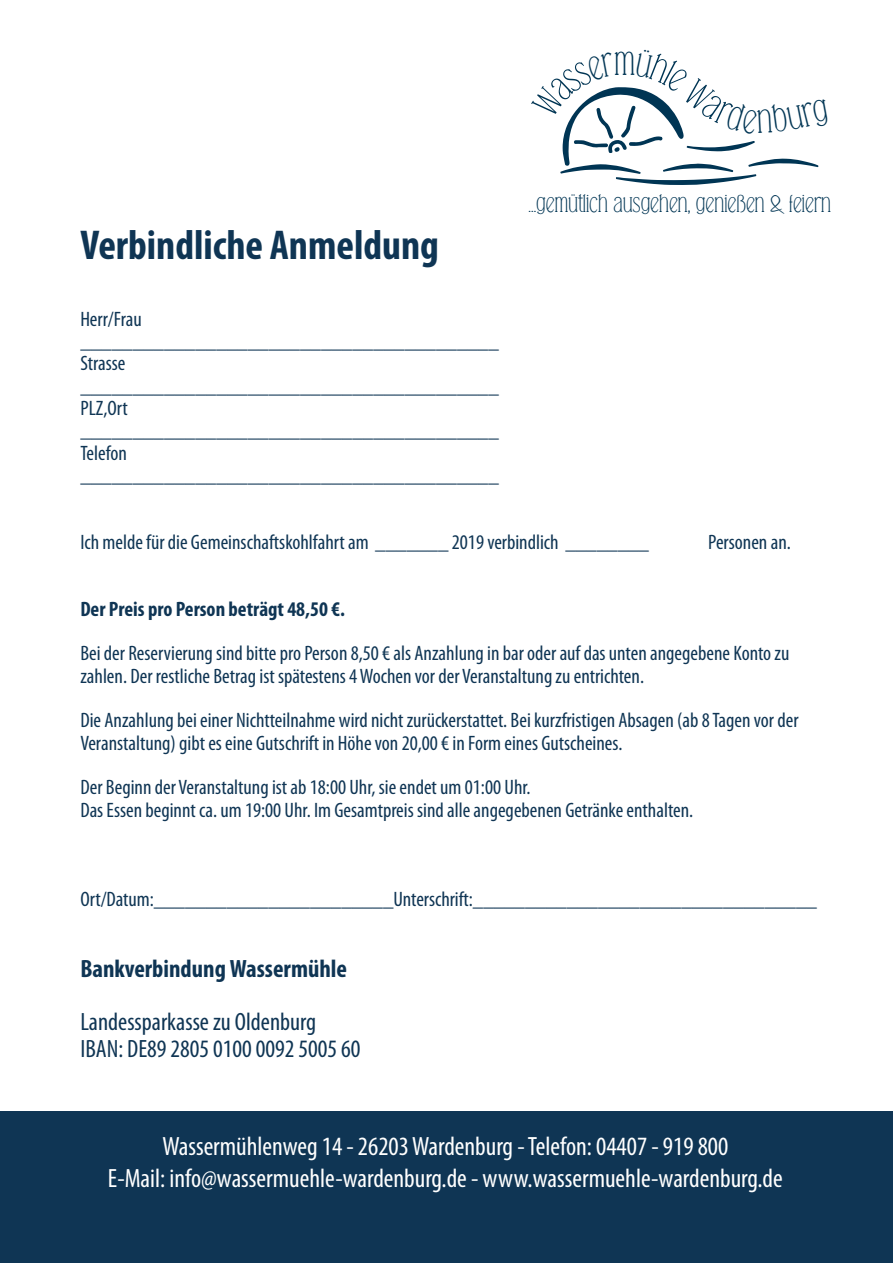
<style>
.page{position:relative;width:893px;height:1263px;background:#fff}
.page>*{position:absolute;margin:0;border:0;box-sizing:border-box;transform-origin:0 0}
.t1{font:700 condensed 41.85px "Myriad Pro";color:#0f3554}
.t2{font:39.15px "Falkin Serif PERSONAL";color:#003554}
.t3{font:condensed 26.55px "Myriad Pro";color:#fff}
.t4{font:25.5px "Falkin Serif PERSONAL";color:#003554}
.t5{font:condensed 25.05px "Myriad Pro";color:#0f3554}
.t6{font:700 condensed 25.05px "Myriad Pro";color:#0f3554}
.t7{font:condensed 20.85px/22.4px "Myriad Pro";color:#0f3554}
.t8{font:700 condensed 20.85px "Myriad Pro";color:#0f3554}
.s1{font-family:"Sweetly Broken";font-size:36.9px}
</style>
<div class="page">
<div style="left:0;top:1112px;width:893px;height:151px;background:#0f3554"></div>
<svg style="left:560px;top:87px;width:259px;height:98px"></svg>
<p class="t2" style="left:614px;top:43px;width:22px">m</p>
<p class="t1" style="left:80px;top:219px;width:360px">Verbindliche Anmeldung</p>
<p class="t7" style="left:80px;top:307px;width:63px">Herr/Frau</p>
<p class="t7" style="left:80px;top:330px;width:420px">________________________________________</p>
<p class="t7" style="left:80px;top:352px;width:47px">Strasse</p>
<p class="t7" style="left:80px;top:374px;width:420px">________________________________________</p>
<p class="t7" style="left:80px;top:397px;width:49px">PLZ,Ort</p>
<p class="t7" style="left:80px;top:419px;width:420px">________________________________________</p>
<p class="t7" style="left:80px;top:441px;width:48px">Telefon</p>
<p class="t7" style="left:80px;top:464px;width:420px">________________________________________</p>
<p class="t4" style="left:529px;top:191px;width:304px">...gemütlich ausgehen, genießen <span class="s1">&amp;</span> feiern</p>
<p class="t7" style="left:80px;top:530px;width:570px">Ich melde für die Gemeinschaftskohlfahrt am _______ 2019 verbindlich ________</p>
<p class="t7" style="left:708px;top:530px;width:84px">Personen an.</p>
<p class="t8" style="left:80px;top:596px;width:266px">Der Preis pro Person beträgt 48,50 €.</p>
<p class="t7" style="left:80px;top:642px;width:710px">Bei der Reservierung sind bitte pro Person 8,50 € als Anzahlung in bar oder auf das unten angegebene Konto zu zahlen. Der restliche Betrag ist spätestens 4 Wochen vor der Veranstaltung zu entrichten.</p>
<p class="t7" style="left:80px;top:709px;width:720px">Die Anzahlung bei einer Nichtteilnahme wird nicht zurückerstattet. Bei kurzfristigen Absagen (ab 8 Tagen vor der<br>Veranstaltung) gibt es eine Gutschrift in Höhe von 20,00 € in Form eines Gutscheines.</p>
<p class="t7" style="left:80px;top:776px;width:452px">Der Beginn der Veranstaltung ist ab 18:00 Uhr, sie endet um 01:00 Uhr.</p>
<p class="t7" style="left:80px;top:798px;width:614px">Das Essen beginnt ca. um 19:00 Uhr. Im Gesamtpreis sind alle angegebenen Getränke enthalten.</p>
<p class="t7" style="left:80px;top:888px;width:738px">Ort/Datum:_______________________Unterschrift:_________________________________</p>
<p class="t6" style="left:80px;top:953px;width:268px">Bankverbindung Wassermühle</p>
<p class="t5" style="left:80px;top:1007px;width:237px">Landessparkasse zu Oldenburg</p>
<p class="t5" style="left:80px;top:1033px;width:281px">IBAN: DE89 2805 0100 0092 5005 60</p>
<p class="t3" style="left:162px;top:1130px;width:567px">Wassermühlenweg 14 ‐ 26203 Wardenburg ‐ Telefon: 04407 - 919 800</p>
<p class="t3" style="left:108px;top:1162px;width:676px">E-Mail: info@wassermuehle-wardenburg.de ‐ www.wassermuehle-wardenburg.de</p>
</div>
